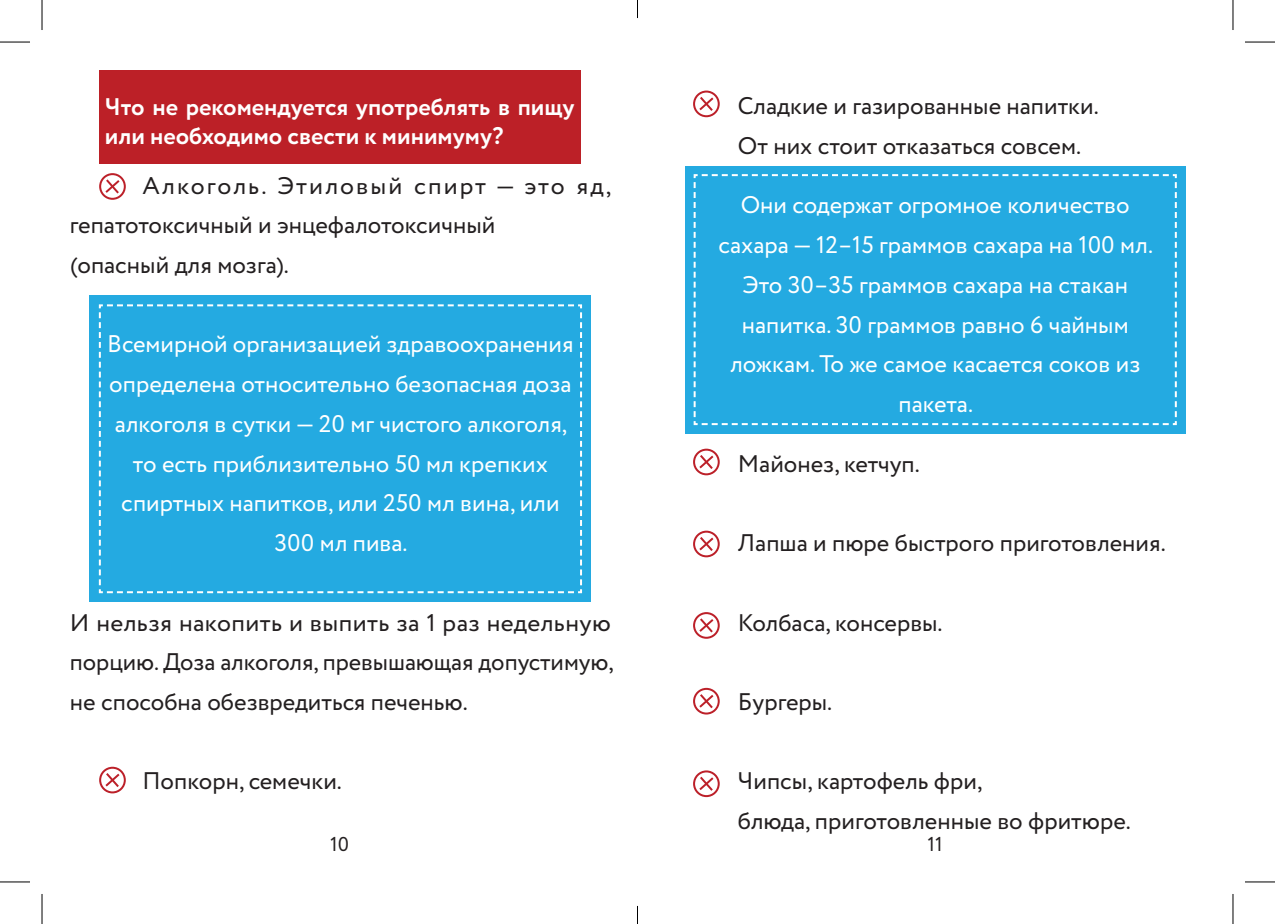
<style>
.page{position:relative;width:1275px;height:924px;background:#fff}
.page>*{position:absolute;margin:0;border:0;box-sizing:border-box;transform-origin:0 0}
.t1{font:24px/39.6px "Circe";color:#fff;text-align:center}
.t2{font:24px/39.6px "Circe";color:#231f20}
.t3{font:700 24px/28.8px "Circe";color:#fff}
.t4{font:20px "Circe";color:#231f20}
</style>
<div class="page">
<div style="left:99px;top:70px;width:481px;height:94px;background:#bc2027"></div>
<div style="left:90px;top:295px;width:500px;height:306px;background:#24aae1"></div>
<div style="left:685px;top:166px;width:500px;height:267px;background:#24aae1"></div>
<div style="left:99px;top:173px;width:27px;height:27px;border:2px solid #bc2029;border-radius:50%"></div>
<svg style="left:103px;top:177px;width:19px;height:18px"></svg>
<div style="left:693px;top:90px;width:26px;height:27px;border:2px solid #bc2029;border-radius:50%"></div>
<svg style="left:697px;top:95px;width:18px;height:18px"></svg>
<div style="left:693px;top:448px;width:26px;height:27px;border:2px solid #bc2029;border-radius:50%"></div>
<svg style="left:697px;top:452px;width:18px;height:19px"></svg>
<div style="left:693px;top:530px;width:26px;height:27px;border:2px solid #bc2029;border-radius:50%"></div>
<svg style="left:697px;top:534px;width:18px;height:19px"></svg>
<div style="left:693px;top:687px;width:26px;height:27px;border:2px solid #bc2029;border-radius:50%"></div>
<svg style="left:697px;top:691px;width:18px;height:19px"></svg>
<div style="left:693px;top:770px;width:26px;height:26px;border:2px solid #bc2029;border-radius:50%"></div>
<svg style="left:697px;top:774px;width:18px;height:18px"></svg>
<div style="left:693px;top:611px;width:26px;height:27px;border:2px solid #bc2029;border-radius:50%"></div>
<svg style="left:697px;top:616px;width:18px;height:18px"></svg>
<div style="left:99px;top:766px;width:27px;height:27px;border:2px solid #bc2029;border-radius:50%"></div>
<svg style="left:103px;top:770px;width:19px;height:19px"></svg>
<svg style="left:693px;top:174px;width:484px;height:252px"></svg>
<svg style="left:98px;top:304px;width:485px;height:290px"></svg>
<hr style="left:0;top:42px;width:30px;height:1px;background:#000">
<hr style="left:1245px;top:42px;width:30px;height:1px;background:#000">
<hr style="left:0;top:881px;width:30px;height:1px;background:#000">
<hr style="left:1245px;top:881px;width:30px;height:1px;background:#000">
<hr style="left:42px;top:0;width:1px;height:30px;background:#000">
<hr style="left:42px;top:893px;width:1px;height:30px;background:#000">
<hr style="left:1232px;top:0;width:1px;height:30px;background:#000">
<hr style="left:1232px;top:893px;width:1px;height:30px;background:#000">
<svg style="left:637px;top:0;width:1px;height:18px"></svg>
<svg style="left:637px;top:905px;width:1px;height:18px"></svg>
<p class="t3" style="left:105px;top:93px;width:471px">Что не рекомендуется употреблять в пищу или необходимо свести к минимуму?</p>
<p class="t2" style="left:70px;top:166px;width:543px;text-indent:72px">Алкоголь. Этиловый спирт — это яд, гепатотоксичный и энцефалотоксичный<br>(опасный для мозга).</p>
<p class="t1" style="left:107px;top:325px;width:468px">Всемирной организацией здравоохранения определена относительно безопасная доза алкоголя в сутки — 20 мг чистого алкоголя, то есть приблизительно 50 мл крепких спиртных напитков, или 250 мл вина, или 300 мл пива.</p>
<p class="t1" style="left:106px;top:404px;width:455px;text-align:left">алкоголя в сутки - 20 мг чистого алкоголя, то есть приблиз тельно 50 мл крепких спиртных напитков или 250 мл вина или</p>
<p class="t2" style="left:70px;top:603px;width:545px;text-align:justify">И нельзя накопить и выпить за 1 раз недельную порцию. Доза алкоголя, превышающая допустимую, не способна обезвредиться печенью.</p>
<p class="t2" style="left:142px;top:761px;width:201px">Попкорн, семечки.</p>
<p class="t2" style="left:738px;top:87px;width:362px">Сладкие и газированные напитки.<br>От них стоит отказаться совсем.</p>
<p class="t1" style="left:718px;top:186px;width:436px">Они содержат огромное количество сахара — 12–15 граммов сахара на 100 мл.<br>Это 30–35 граммов сахара на стакан напитка. 30 граммов равно 6 чайным ложкам. То же самое касается соков из пакета.</p>
<p class="t2" style="left:738px;top:444px;width:183px">Майонез, кетчуп.</p>
<p class="t2" style="left:738px;top:523px;width:429px">Лапша и пюре быстрого приготовления.</p>
<p class="t2" style="left:738px;top:603px;width:206px">Колбаса, консервы.</p>
<p class="t2" style="left:738px;top:682px;width:96px">Бургеры.</p>
<p class="t2" style="left:738px;top:761px;width:394px">Чипсы, картофель фри,<br>блюда, приготовленные во фритюре.</p>
<p class="t4" style="left:330px;top:830px;width:20px">10</p>
<p class="t4" style="left:927px;top:830px;width:17px">11</p>
</div>
